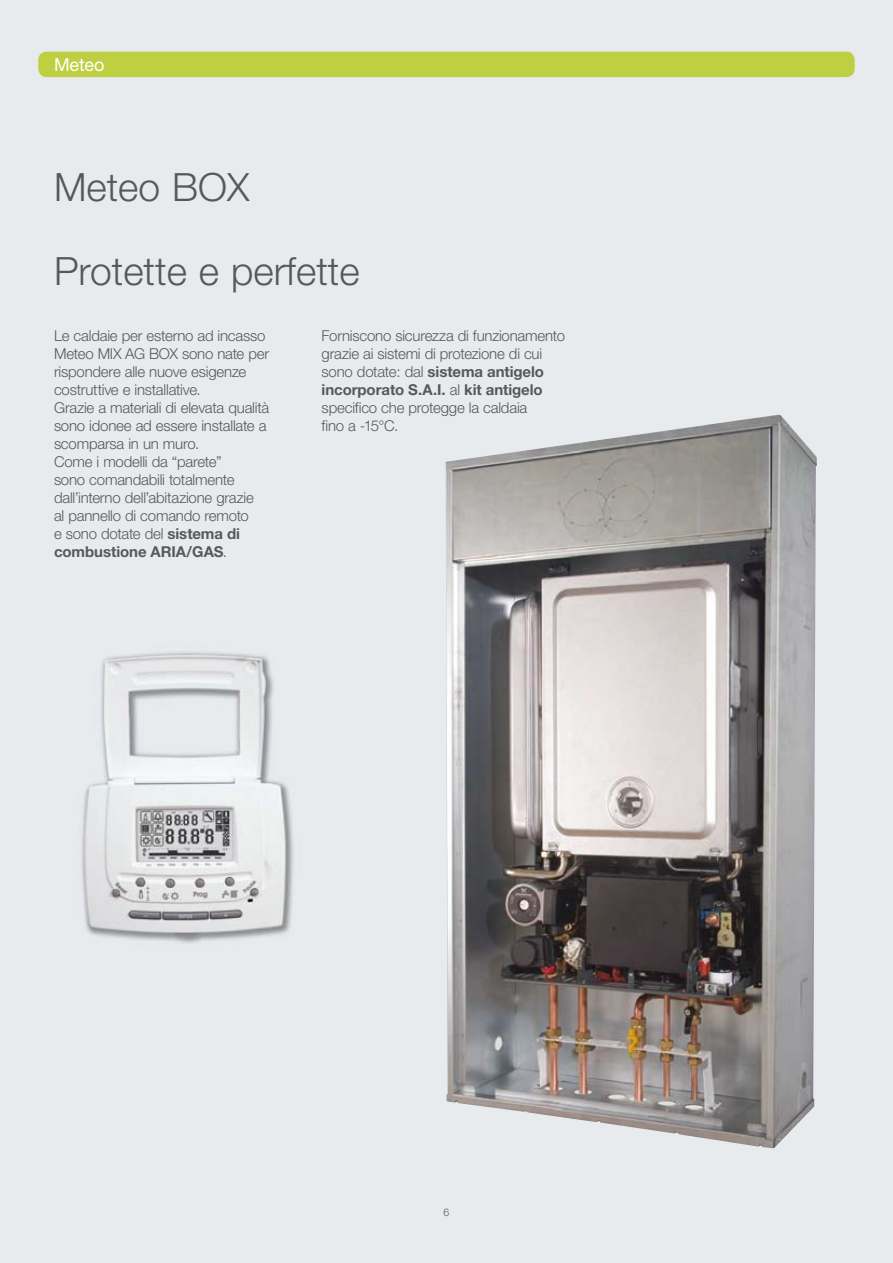
<style>
.page{position:relative;width:893px;height:1263px;background:#e8ebed}
.page>*{position:absolute;margin:0;border:0;box-sizing:border-box;transform-origin:0 0}
.t1{font:300 39px/84px "Helvetica Neue";color:#58585a}
.t2{font:18px "Helvetica Neue";letter-spacing:-.005em;color:#fff}
.t3{font:300 15px/18px "Helvetica Neue";letter-spacing:-.015em;color:#58585a}
.t4{font:300 10.5px "Helvetica Neue";color:#58585a}
.s1{font-weight:700}
</style>
<div class="page">
<div style="left:38px;top:52px;width:817px;height:25px;background:#bed041;border-radius:9px"></div>
<img style="left:446px;top:415px;width:371px;height:733px">
<img style="left:82px;top:652px;width:211px;height:292px">
<img style="left:84px;top:655px;width:201px;height:280px">
<p class="t2" style="left:54px;top:53px;width:52px">Meteo</p>
<h1 class="t1" style="left:54px;top:144px;width:307px">Meteo BOX<br>Protette e perfette</h1>
<p class="t3" style="left:54px;top:327px;width:217px">Le caldaie per esterno ad incasso<br>Meteo MIX AG BOX sono nate per rispondere alle nuove esigenze costruttive e installative.<br>Grazie a materiali di elevata qualità sono idonee ad essere installate a scomparsa in un muro.<br>Come i modelli da “parete”<br>sono comandabili totalmente dall’interno dell’abitazione grazie<br>al pannello di comando remoto<br>e sono dotate del <span class="s1">sistema di combustione ARIA/GAS</span>.</p>
<p class="t3" style="left:322px;top:327px;width:245px">Forniscono sicurezza di funzionamento grazie ai sistemi di protezione di cui sono dotate: dal <span class="s1">sistema antigelo incorporato S.A.I.</span> al <span class="s1">kit antigelo </span>specifico che protegge la caldaia<br>fino a -15°C.</p>
<p class="t4" style="left:444px;top:1206px;width:7px">6</p>
</div>
